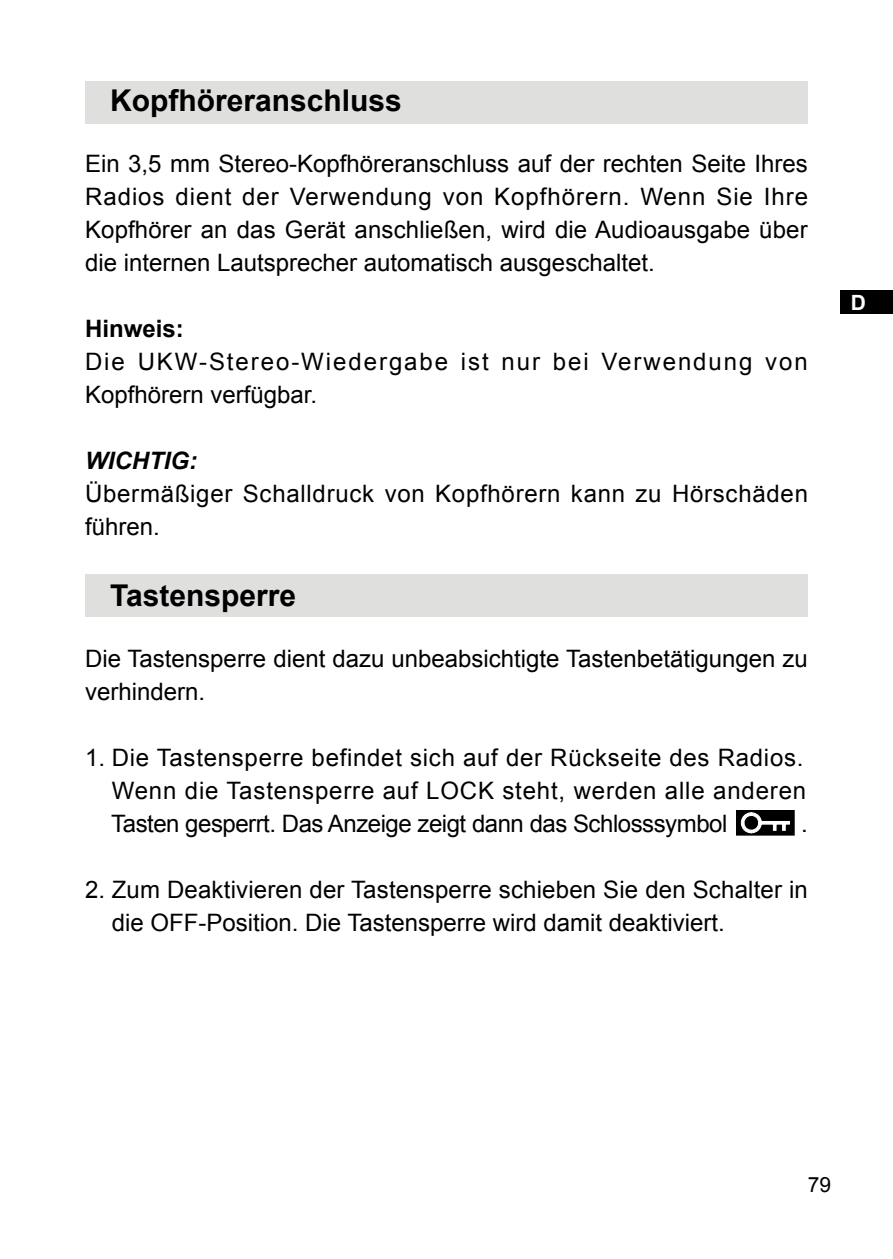
<style>
.page{position:relative;width:893px;height:1259px;background:#fff}
.page>*{position:absolute;margin:0;border:0;box-sizing:border-box;transform-origin:0 0}
.t1{font:700 30px "Arial";color:#000}
.t2{font:24px/33px "Arial";color:#000;text-align:justify}
.t3{font:24px/33px "Arial";letter-spacing:.08em;color:#000}
.t4{font:24px/33px "Arial";letter-spacing:.03em;color:#000}
.t5{font:700 24px "Arial";color:#000}
.t6{font:italic 700 24px "Arial";color:#000}
.t7{font:21px "Arial";color:#000}
.t8{font:700 21px "Arial";color:#fff}
</style>
<div class="page">
<div style="left:840px;top:290px;width:53px;height:24px;background:#000"></div>
<div style="left:85px;top:574px;width:723px;height:43px;background:#dfdfde"></div>
<div style="left:85px;top:81px;width:723px;height:42px;background:#dfdfde"></div>
<div style="left:736px;top:810px;width:58px;height:25px;background:#000"></div>
<svg style="left:740px;top:812px;width:50px;height:21px"></svg>
<p class="t1" style="left:110px;top:80px;width:293px">Kopfhöreranschluss</p>
<p class="t2" style="left:85px;top:147px;width:725px">Ein 3,5 mm Stereo-Kopfhöreranschluss auf der rechten Seite Ihres Radios dient der Verwendung von Kopfhörern. Wenn Sie Ihre Kopfhörer an das Gerät anschließen, wird die Audioausgabe über die internen Lautsprecher automatisch ausgeschaltet.</p>
<p class="t5" style="left:85px;top:312px;width:100px">Hinweis:</p>
<p class="t3" style="left:85px;top:345px;width:724px">Die UKW-Stereo-Wiedergabe ist nur bei Verwendung von<br>Kopfhörern verfügbar.</p>
<p class="t6" style="left:85px;top:445px;width:113px">WICHTIG:</p>
<p class="t4" style="left:85px;top:477px;width:724px">Übermäßiger Schalldruck von Kopfhörern kann zu Hörschäden führen.</p>
<p class="t1" style="left:110px;top:575px;width:188px">Tastensperre</p>
<p class="t2" style="left:85px;top:642px;width:724px">Die Tastensperre dient dazu unbeabsichtigte Tastenbetätigungen zu verhindern.</p>
<p class="t2" style="left:111px;top:741px;width:696px;text-indent:-26px">1 . Die Tastensperre befindet sich auf der Rückseite des Radios.<br>Wenn die Tastensperre auf LOCK steht, werden alle anderen Tasten gesperrt. Das Anzeige zeigt dann das Schlosssymbol</p>
<p class="t2" style="left:801px;top:807px;width:8px">.</p>
<p class="t2" style="left:112px;top:873px;width:698px;text-indent:-27px">2. Zum Deaktivieren der Tastensperre schieben Sie den Schalter in die OFF-Position. Die Tastensperre wird damit deaktiviert.</p>
<p class="t8" style="left:851px;top:289px;width:17px">D</p>
<p class="t7" style="left:808px;top:1170px;width:25px">79</p>
</div>
